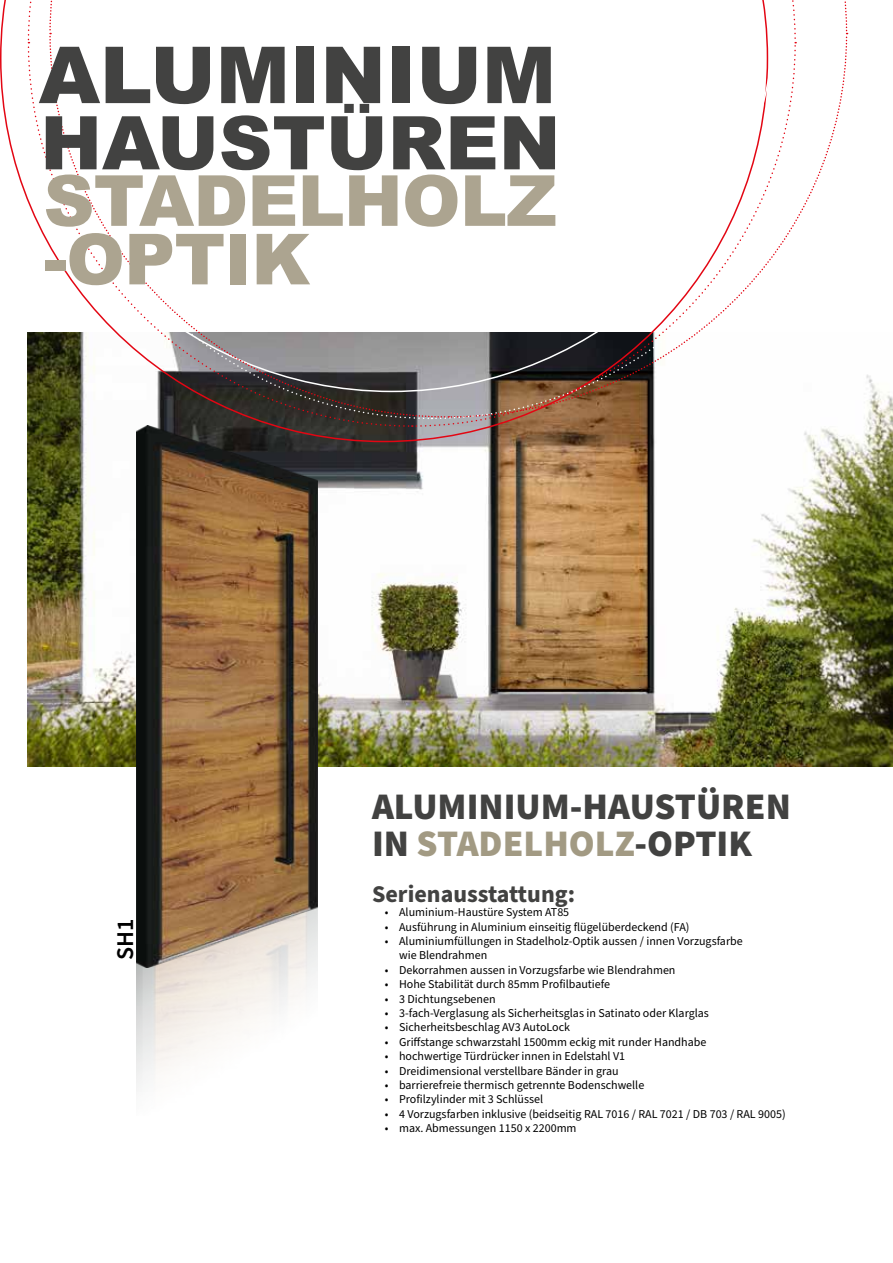
<style>
.page{position:relative;width:893px;height:1263px;background:#fff}
.page>*{position:absolute;margin:0;border:0;box-sizing:border-box;transform-origin:0 0}
.t1{font:900 78.75px "Arial";color:#424241}
.t2{font:900 70.5px/58.5px "Arial";letter-spacing:-.01em;color:#aca490}
.t3{font:900 37.5px/37.5px "Source Sans Pro";color:#424241}
.t4{font:700 24px "Source Sans Pro";color:#424241}
.t5{font:600 24px "Source Sans Pro";color:#000}
.t6{font:12px/14.4px "Source Sans Pro";color:#000}
.s1{color:#a29a83}
</style>
<div class="page">
<img style="left:28px;top:374px;width:865px;height:392px">
<svg style="left:0;top:0;width:768px;height:442px"></svg>
<svg style="left:8px;top:0;width:39px;height:392px"></svg>
<svg style="left:816px;top:43px;width:32px;height:375px"></svg>
<svg style="left:415px;top:43px;width:382px;height:384px"></svg>
<svg style="left:27px;top:46px;width:384px;height:382px"></svg>
<svg style="left:434px;top:43px;width:382px;height:377px"></svg>
<svg style="left:47px;top:43px;width:384px;height:377px"></svg>
<svg style="left:27px;top:0;width:821px;height:43px"></svg>
<img style="left:136px;top:967px;width:182px;height:124px">
<img style="left:136px;top:425px;width:182px;height:542px">
<svg style="left:46px;top:104px;width:509px;height:66px"></svg>
<h1 class="t1" style="left:39px;top:18px;width:519px">ALUMINIUM</h1>
<h2 class="t2" style="left:44px;top:169px;width:515px">STADELHOLZ -OPTIK</h2>
<h3 class="t5" style="left:109px;top:960px;width:42px;rotate:-90deg">SH1</h3>
<h3 class="t3" style="left:372px;top:788px;width:420px">ALUMINIUM-HAUSTÜREN<br>IN <span class="s1">STADELHOLZ</span>-OPTIK</h3>
<h3 class="t4" style="left:372px;top:877px;width:205px">Serienausstattung:</h3>
<p class="t6" style="left:385px;top:905px;width:186px">• Aluminium-Haustüre System AT85</p>
<p class="t6" style="left:385px;top:920px;width:306px">• Ausführung in Aluminium einseitig flügelüberdeckend (FA)</p>
<p class="t6" style="left:399px;top:934px;width:345px;text-indent:-14px">• Aluminiumfüllungen in Stadelholz-Optik aussen / innen Vorzugsfarbe wie Blendrahmen</p>
<p class="t6" style="left:385px;top:963px;width:292px">• Dekorrahmen aussen in Vorzugsfarbe wie Blendrahmen</p>
<p class="t6" style="left:385px;top:977px;width:227px">• Hohe Stabilität durch 85mm Profilbautiefe</p>
<p class="t6" style="left:385px;top:992px;width:112px">• 3 Dichtungsebenen</p>
<p class="t6" style="left:385px;top:1006px;width:326px">• 3-fach-Verglasung als Sicherheitsglas in Satinato oder Klarglas</p>
<p class="t6" style="left:385px;top:1021px;width:187px">• Sicherheitsbeschlag AV3 AutoLock</p>
<p class="t6" style="left:385px;top:1035px;width:323px">• Griffstange schwarzstahl 1500mm eckig mit runder Handhabe</p>
<p class="t6" style="left:385px;top:1049px;width:242px">• hochwertige Türdrücker innen in Edelstahl V1</p>
<p class="t6" style="left:385px;top:1064px;width:235px">• Dreidimensional verstellbare Bänder in grau</p>
<p class="t6" style="left:385px;top:1078px;width:261px">• barrierefreie thermisch getrennte Bodenschwelle</p>
<p class="t6" style="left:385px;top:1093px;width:160px">• Profilzylinder mit 3 Schlüssel</p>
<p class="t6" style="left:385px;top:1107px;width:402px">• 4 Vorzugsfarben inklusive (beidseitig RAL 7016 / RAL 7021 / DB 703 / RAL 9005)</p>
<p class="t6" style="left:385px;top:1121px;width:193px">• max. Abmessungen 1150 x 2200mm</p>
</div>
